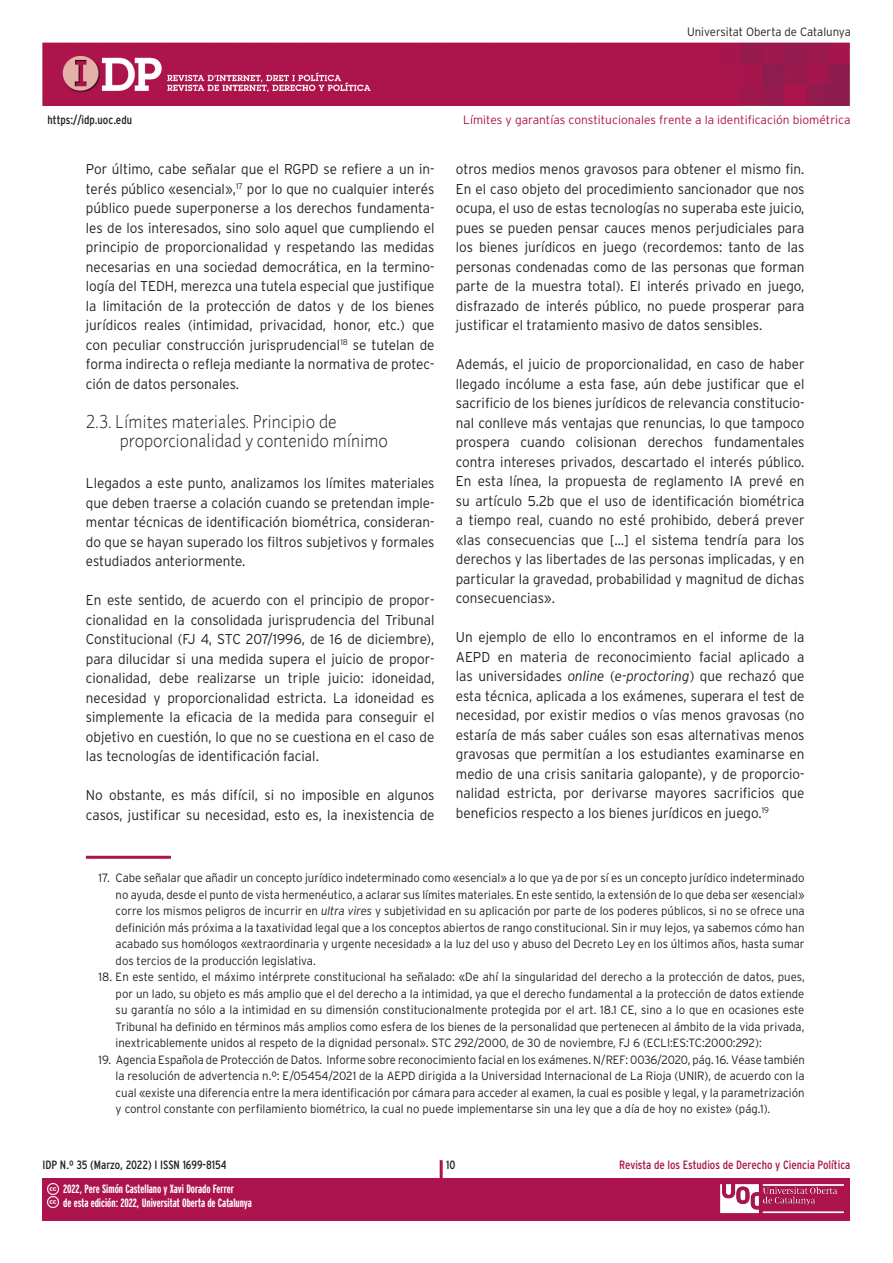
<style>
.page{position:relative;width:893px;height:1263px;background:#fff}
.page>*{position:absolute;margin:0;border:0;box-sizing:border-box;transform-origin:0 0}
._03_apartat_2{font:18px/19.5px "Pragma ND Light";color:#231f20;scale:.95 1}
._02_texto_base{font:300 14.25px/19.5px "Interstate";color:#231f20;text-align:justify;scale:.95 1}
.notes{font:300 12px/16.5px "Interstate";color:#231f20;text-align:justify;scale:.95 1}
.notes-2{font:300 12px/16.5px "Interstate";color:#231f20;text-align:justify;scale:.94 1}
.t1{font:700 extra-condensed 12px/14.4px "Interstate";color:#fff}
.t2{font:300 12px "Interstate";color:#ad134c}
.t3{font:condensed 12px "Interstate";color:#231f20}
.t4{font:condensed 12px "Interstate";color:#ad134c}
.s1{font-style:italic}
</style>
<div class="page">
<img style="left:43px;top:43px;width:807px;height:63px">
<div style="left:43px;top:1178px;width:807px;height:42px;background:#ad134c"></div>
<hr style="left:440px;top:1160px;width:3px;height:44px;background:#ad134c">
<img style="left:720px;top:1184px;width:124px;height:30px">
<svg style="left:47px;top:1183px;width:11px;height:25px"></svg>
<hr style="left:86px;top:856px;width:85px;height:3px;background:#ad134c">
<p class="notes" style="left:687px;top:23px;width:174px">Universitat Oberta de Catalunya</p>
<p class="t3" style="left:48px;top:113px;width:86px">https://idp.uoc.edu</p>
<p class="_02_texto_base" style="left:86px;top:159px;width:369px">Por último, cabe señalar que el RGPD se refiere a un in&shy;terés público «esencial»,<sup>17</sup> por lo que no cualquier interés público puede superponerse a los derechos fundamenta&shy;les de los interesados, sino solo aquel que cumpliendo el principio de proporcionalidad y respetando las medidas necesarias en una sociedad democrática, en la termino&shy;logía del TEDH, merezca una tutela especial que justifique la limitación de la protección de datos y de los bienes jurídicos reales (intimidad, privacidad, honor, etc.) que con peculiar construcción jurisprudencial<sup>18</sup> se tutelan de forma indirecta o refleja mediante la normativa de protec&shy;ción de datos personales.</p>
<h3 class="_03_apartat_2" style="left:120px;top:412px;width:284px;text-indent:-34px">2.3. Límites materiales. Principio de proporcionalidad y contenido mínimo</h3>
<p class="_02_texto_base" style="left:86px;top:473px;width:369px">Llegados a este punto, analizamos los límites materiales que deben traerse a colación cuando se pretendan imple&shy;mentar técnicas de identificación biométrica, consideran&shy;do que se hayan superado los filtros subjetivos y formales estudiados anteriormente.</p>
<p class="_02_texto_base" style="left:86px;top:590px;width:369px">En este sentido, de acuerdo con el principio de propor&shy;cionalidad en la consolidada jurisprudencia del Tribunal Constitucional (FJ 4, STC 207/1996, de 16 de diciembre), para dilucidar si una medida supera el juicio de propor&shy;cionalidad, debe realizarse un triple juicio: idoneidad, necesidad y proporcionalidad estricta. La idoneidad es simplemente la eficacia de la medida para conseguir el objetivo en cuestión, lo que no se cuestiona en el caso de las tecnologías de identificación facial.</p>
<p class="_02_texto_base" style="left:86px;top:785px;width:369px">No obstante, es más difícil, si no imposible en algunos casos, justificar su necesidad, esto es, la inexistencia de</p>
<p class="t2" style="left:463px;top:113px;width:389px">Límites y garantías constitucionales frente a la identificación biométrica</p>
<p class="_02_texto_base" style="left:456px;top:159px;width:369px">otros medios menos gravosos para obtener el mismo fin.<br>En el caso objeto del procedimiento sancionador que nos ocupa, el uso de estas tecnologías no superaba este juicio, pues se pueden pensar cauces menos perjudiciales para los bienes jurídicos en juego (recordemos: tanto de las personas condenadas como de las personas que forman parte de la muestra total). El interés privado en juego, disfrazado de interés público, no puede prosperar para justificar el tratamiento masivo de datos sensibles.</p>
<p class="_02_texto_base" style="left:456px;top:354px;width:369px">Además, el juicio de proporcionalidad, en caso de haber llegado incólume a esta fase, aún debe justificar que el sacrificio de los bienes jurídicos de relevancia constitucio&shy;nal conlleve más ventajas que renuncias, lo que tampoco prospera cuando colisionan derechos fundamentales contra intereses privados, descartado el interés público.<br>En esta línea, la propuesta de reglamento IA prevé en su artículo 5.2b que el uso de identificación biométrica a tiempo real, cuando no esté prohibido, deberá prever «las consecuencias que […] el sistema tendría para los derechos y las libertades de las personas implicadas, y en particular la gravedad, probabilidad y magnitud de dichas consecuencias».</p>
<p class="_02_texto_base" style="left:456px;top:627px;width:369px">Un ejemplo de ello lo encontramos en el informe de la AEPD en materia de reconocimiento facial aplicado a las universidades <span class="s1">online</span> (<span class="s1">e-proctoring</span>) que rechazó que esta técnica, aplicada a los exámenes, superara el test de necesidad, por existir medios o vías menos gravosas (no estaría de más saber cuáles son esas alternativas menos gravosas que permitían a los estudiantes examinarse en medio de una crisis sanitaria galopante), y de proporcio&shy;nalidad estricta, por derivarse mayores sacrificios que beneficios respecto a los bienes jurídicos en juego.<sup>19</sup></p>
<p class="notes" style="left:116px;top:870px;width:727px;text-indent:-17px">17. Cabe señalar que añadir un concepto jurídico indeterminado como «esencial» a lo que ya de por sí es un concepto jurídico indeterminado no ayuda, desde el punto de vista hermenéutico, a aclarar sus límites materiales. En este sentido, la extensión de lo que deba ser «esencial» corre los mismos peligros de incurrir en <span class="s1">ultra vires</span> y subjetividad en su aplicación por parte de los poderes públicos, si no se ofrece una definición más próxima a la taxatividad legal que a los conceptos abiertos de rango constitucional. Sin ir muy lejos, ya sabemos cómo han acabado sus homólogos «extraordinaria y urgente necesidad» a la luz del uso y abuso del Decreto Ley en los últimos años, hasta sumar dos tercios de la producción legislativa.</p>
<p class="notes" style="left:116px;top:969px;width:727px;text-indent:-17px">18. En este sentido, el máximo intérprete constitucional ha señalado: «De ahí la singularidad del derecho a la protección de datos, pues, por un lado, su objeto es más amplio que el del derecho a la intimidad, ya que el derecho fundamental a la protección de datos extiende su garantía no sólo a la intimidad en su dimensión constitucionalmente protegida por el art. 18.1 CE, sino a lo que en ocasiones este Tribunal ha definido en términos más amplios como esfera de los bienes de la personalidad que pertenecen al ámbito de la vida privada, inextricablemente unidos al respeto de la dignidad personal». STC 292/2000, de 30 de noviembre, FJ 6 (ECLI:ES:TC:2000:292):</p>
<p class="notes-2" style="left:116px;top:1051px;width:735px;text-indent:-17px">19. Agencia Española de Protección de Datos. Informe sobre reconocimiento facial en los exámenes. N/REF: 0036/2020, pág. 16. Véase también la resolución de advertencia n.º: E/05454/2021 de la AEPD dirigida a la Universidad Internacional de La Rioja (UNIR), de acuerdo con la cual «existe una diferencia entre la mera identificación por cámara para acceder al examen, la cual es posible y legal, y la parametrización y control constante con perfilamiento biométrico, la cual no puede implementarse sin una ley que a día de hoy no existe» (pág.1).</p>
<p class="t3" style="left:43px;top:1158px;width:186px">IDP N.º 35 (Marzo, 2022) I ISSN 1699-8154</p>
<p class="t3" style="left:446px;top:1158px;width:11px">10</p>
<p class="t4" style="left:619px;top:1158px;width:233px">Revista de los Estudios de Derecho y Ciencia Política</p>
<p class="t1" style="left:63px;top:1181px;width:190px">2022, Pere Simón Castellano y Xavi Dorado Ferrer<br>de esta edición: 2022, Universitat Oberta de Catalunya</p>
</div>
